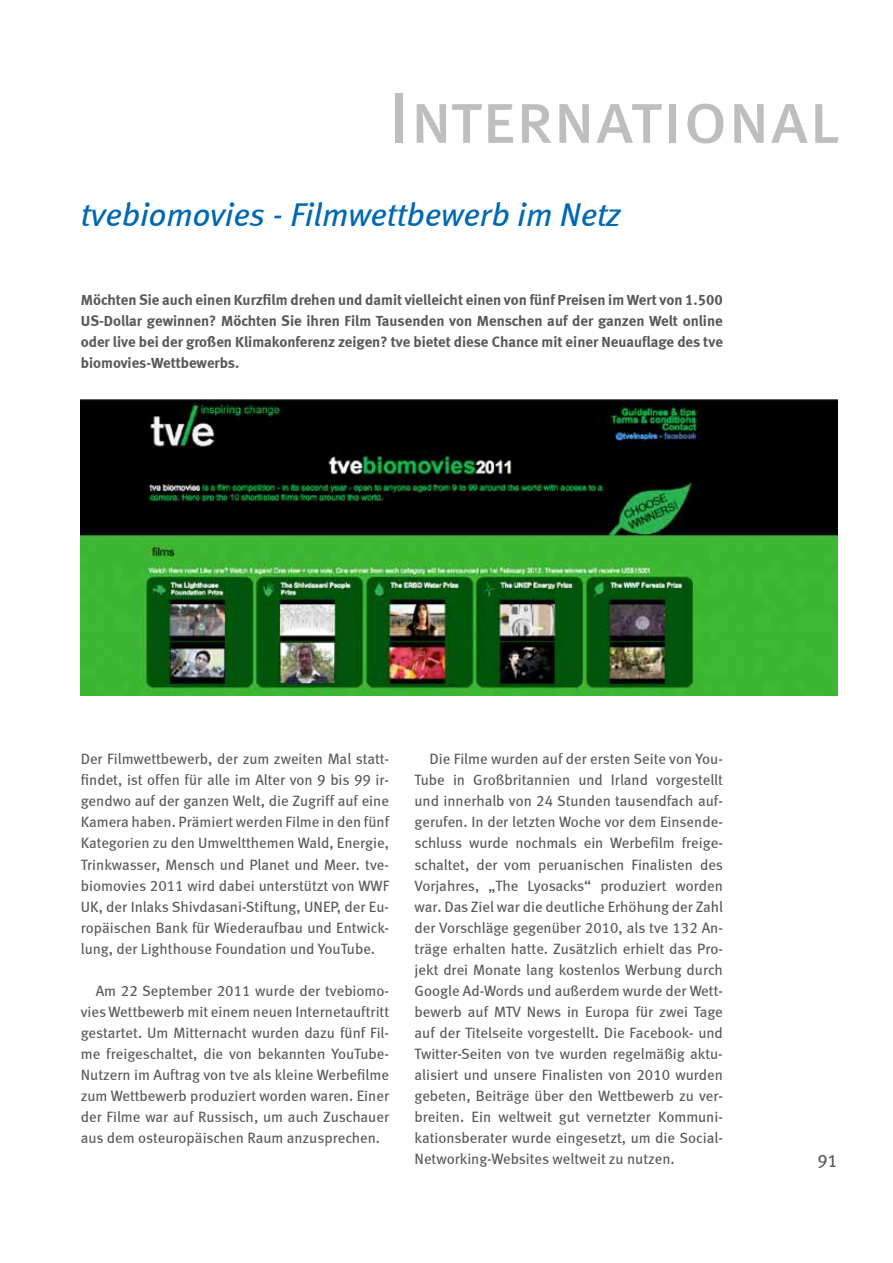
<style>
.page{position:relative;width:893px;height:1263px;background:#fff}
.page>*{position:absolute;margin:0;border:0;box-sizing:border-box;transform-origin:0 0}
.t1{font:72px "Meta Book LF Caps";letter-spacing:-.005em;color:#bcbec0}
.t2{font:italic 33px "Meta Book LF";color:#0069b2}
.t3{font:18px "Meta Book LF";color:#58595b}
.t4{font:15px/21px "Meta Book LF";color:#58595b;text-align:justify}
.t5{font:15px/21px "Meta Bold LF";color:#58595b;text-align:justify}
</style>
<div class="page">
<img style="left:81px;top:400px;width:757px;height:295px">
<h1 class="t1" style="left:389px;top:76px;width:451px">International</h1>
<h2 class="t2" style="left:81px;top:195px;width:541px">tvebiomovies - Filmwettbewerb im Netz</h2>
<p class="t5" style="left:81px;top:289px;width:644px">Möchten Sie auch einen Kurzfilm drehen und damit vielleicht einen von fünf Preisen im Wert von 1.500<br>US-Dollar gewinnen? Möchten Sie ihren Film Tausenden von Menschen auf der ganzen Welt online oder live bei der großen Klimakonferenz zeigen? tve bietet diese Chance mit einer Neuauflage des tve biomovies-Wettbewerbs.</p>
<p class="t4" style="left:81px;top:748px;width:310px">Der Filmwettbewerb, der zum zweiten Mal statt&shy;findet, ist offen für alle im Alter von 9 bis 99 ir&shy;gendwo auf der ganzen Welt, die Zugriff auf eine Kamera haben. Prämiert werden Filme in den fünf Kategorien zu den Umweltthemen Wald, Energie, Trinkwasser, Mensch und Planet und Meer. tve&shy;biomovies 2011 wird dabei unterstützt von WWF UK, der Inlaks Shivdasani-Stiftung, UNEP, der Eu&shy;ropäischen Bank für Wiederaufbau und Entwick&shy;lung, der Lighthouse Foundation und YouTube.</p>
<p class="t4" style="left:81px;top:979px;width:310px;text-indent:15px">Am 22 September 2011 wurde der tvebiomo&shy;vies Wettbewerb mit einem neuen Internetauftritt gestartet. Um Mitternacht wurden dazu fünf Fil&shy;me freigeschaltet, die von bekannten YouTube-Nutzern im Auftrag von tve als kleine Werbefilme zum Wettbewerb produziert worden waren. Einer der Filme war auf Russisch, um auch Zuschauer aus dem osteuropäischen Raum anzusprechen.</p>
<p class="t4" style="left:415px;top:748px;width:310px;text-indent:15px">Die Filme wurden auf der ersten Seite von You-Tube in Großbritannien und Irland vorgestellt und innerhalb von 24 Stunden tausendfach auf&shy;gerufen. In der letzten Woche vor dem Einsende&shy;schluss wurde nochmals ein Werbefilm freige&shy;schaltet, der vom peruanischen Finalisten des Vorjahres, „The Lyosacks“ produziert worden war. Das Ziel war die deutliche Erhöhung der Zahl der Vorschläge gegenüber 2010, als tve 132 An&shy;träge erhalten hatte. Zusätzlich erhielt das Pro&shy;jekt drei Monate lang kostenlos Werbung durch Google Ad-Words und außerdem wurde der Wett&shy;bewerb auf MTV News in Europa für zwei Tage auf der Titelseite vorgestellt. Die Facebook- und Twitter-Seiten von tve wurden regelmäßig aktu&shy;alisiert und unsere Finalisten von 2010 wurden gebeten, Beiträge über den Wettbewerb zu ver&shy;breiten. Ein weltweit gut vernetzter Kommuni&shy;kationsberater wurde eingesetzt, um die Social-Networking-Websites weltweit zu nutzen.</p>
<p class="t3" style="left:817px;top:1150px;width:22px">91</p>
</div>
